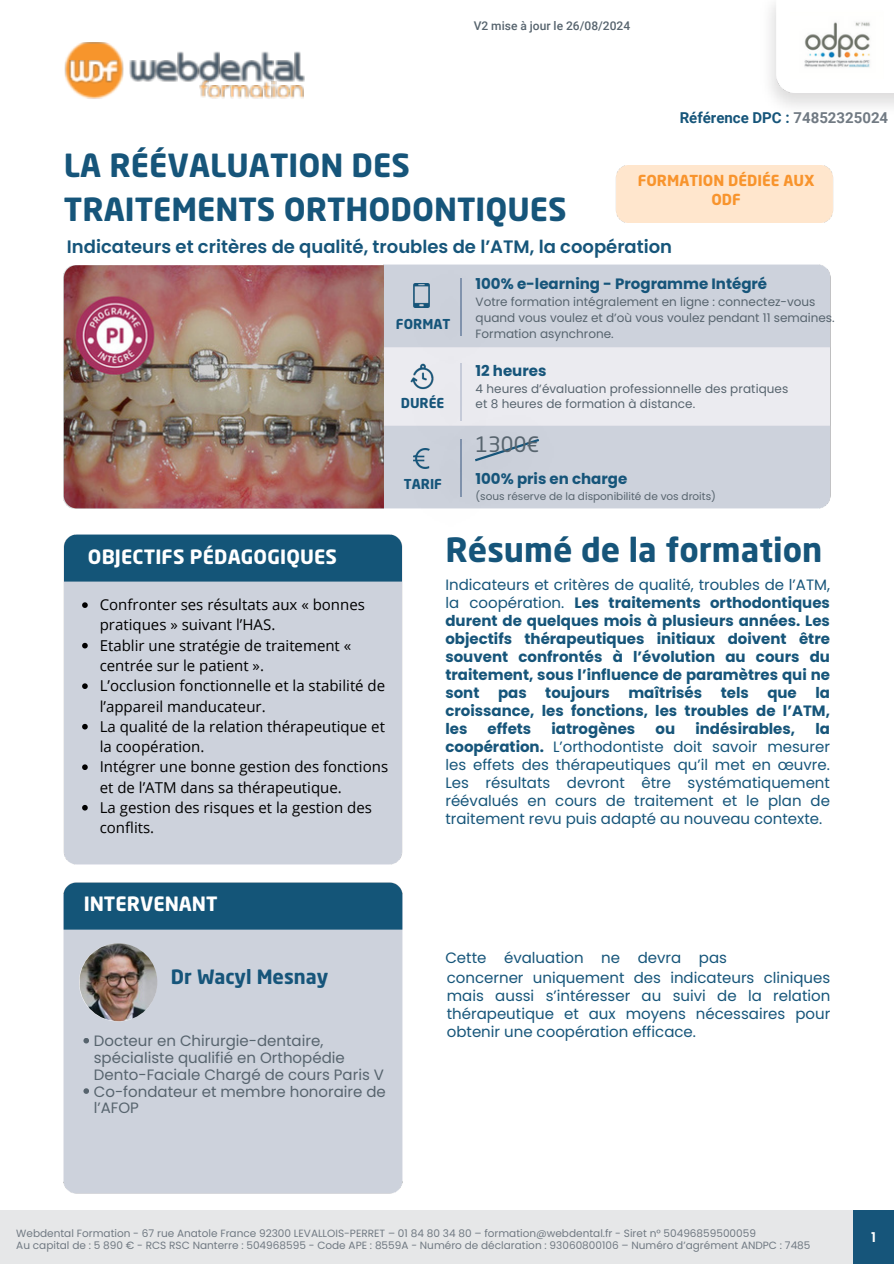
<style>
.page{position:relative;width:894px;height:1264px;background:#fff}
.page>*{position:absolute;margin:0;border:0;box-sizing:border-box;transform-origin:0 0}
.t1{font:700 33px "Neo Sans Std";color:#16557a}
.t2{font:700 31.5px/43.8px "Neo Sans Std";color:#16557a}
.t3{font:21px "Neo Sans Std";color:#57646e}
.t4{font:700 19.5px "Neo Sans Std";letter-spacing:.01em;color:#fff}
.t5{font:700 19.5px "Neo Sans Std";color:#16557a}
.t6{font:600 18px "Poppins";color:#16557a}
.t7{font:700 15px/18px "Poppins";color:#16557a;text-align:justify}
.t8{font:15px/18px "Poppins";color:#16557a;text-align:justify}
.t9{font:15px/20.2px "Open Sans";color:#000}
.t10{font:15px/16.8px "Poppins";color:#57646e}
.t11{font:700 15px "Roboto";color:#16557a}
.t12{font:700 15px/19.2px "Neo Sans Std";color:#f8942d;text-align:center}
.t13{font:700 13.5px "Neo Sans Std";color:#16557a}
.t14{font:600 13.5px "Poppins";color:#fff}
.t15{font:12px/15.8px "Poppins";color:#57646e}
.t16{font:500 12px "Roboto";color:#57646e}
.t17{font:10.5px/12.3px "Poppins";color:#717a83}
.t18{font:10.5px "Poppins";color:#57646e}
.s1{color:#717a83}
.s2{font-weight:400}
.s3{font-weight:700}
</style>
<div class="page">
<img style="left:177px;top:51px;width:42px;height:30px">
<img style="left:261px;top:51px;width:12px;height:30px">
<img style="left:129px;top:60px;width:25px;height:21px">
<img style="left:154px;top:60px;width:23px;height:21px">
<img style="left:219px;top:60px;width:21px;height:21px">
<img style="left:240px;top:60px;width:22px;height:21px">
<img style="left:273px;top:60px;width:21px;height:21px">
<img style="left:294px;top:51px;width:10px;height:30px">
<img style="left:199px;top:80px;width:9px;height:18px">
<svg style="left:207px;top:86px;width:23px;height:13px"></svg>
<img style="left:230px;top:86px;width:19px;height:13px">
<svg style="left:249px;top:86px;width:12px;height:13px"></svg>
<img style="left:261px;top:81px;width:15px;height:18px">
<svg style="left:276px;top:86px;width:13px;height:13px"></svg>
<img style="left:289px;top:86px;width:14px;height:13px">
<img style="left:64px;top:42px;width:59px;height:57px">
<img style="left:69px;top:60px;width:49px;height:24px">
<img style="left:63px;top:534px;width:340px;height:331px">
<div style="left:0;top:1210px;width:893px;height:53px;background:#e6e7e8"></div>
<div style="left:853px;top:1210px;width:40px;height:53px;background:#16557a"></div>
<img style="left:413px;top:270px;width:76px;height:239px">
<hr style="left:460px;top:363px;width:2px;height:58px;background:#c5cad8">
<img style="left:64px;top:265px;width:320px;height:243px">
<img style="left:63px;top:882px;width:340px;height:312px">
<img style="left:413px;top:283px;width:16px;height:25px">
<img style="left:413px;top:448px;width:16px;height:21px">
<img style="left:403px;top:356px;width:37px;height:41px">
<img style="left:80px;top:943px;width:77px;height:78px">
<img style="left:440px;top:415px;width:113px;height:90px">
<svg style="left:475px;top:439px;width:64px;height:22px"></svg>
<img style="left:775px;top:0;width:18px;height:93px">
<img style="left:790px;top:10px;width:82px;height:68px">
<svg style="left:83px;top:1037px;width:6px;height:6px"></svg>
<svg style="left:83px;top:1088px;width:6px;height:5px"></svg>
<svg style="left:82px;top:602px;width:6px;height:6px"></svg>
<svg style="left:82px;top:643px;width:6px;height:5px"></svg>
<svg style="left:82px;top:683px;width:6px;height:6px"></svg>
<svg style="left:82px;top:724px;width:6px;height:5px"></svg>
<svg style="left:82px;top:764px;width:6px;height:6px"></svg>
<svg style="left:82px;top:805px;width:6px;height:5px"></svg>
<p class="t16" style="left:473px;top:19px;width:158px">V2 mise à jour le 26/08/2024</p>
<p class="t2" style="left:64px;top:147px;width:504px">LA RÉÉVALUATION DES<br>TRAITEMENTS ORTHODONTIQUES</p>
<p class="t11" style="left:679px;top:109px;width:210px">Référence DPC : <span class="s1">74852325024</span></p>
<p class="t12" style="left:637px;top:172px;width:178px">FORMATION DÉDIÉE AUX<br>ODF</p>
<h2 class="t6" style="left:67px;top:234px;width:606px">Indicateurs et critères de qualité, troubles de l’ATM, la coopération</h2>
<p class="t13" style="left:396px;top:318px;width:56px">FORMAT</p>
<p class="t13" style="left:400px;top:398px;width:45px">DURÉE</p>
<p class="t13" style="left:404px;top:479px;width:40px">TARIF</p>
<p class="t7" style="left:475px;top:275px;width:293px">100% e-learning - Programme Intégré</p>
<p class="t15" style="left:475px;top:294px;width:360px">Votre formation intégralement en ligne : connectez-vous quand vous voulez et d’où vous voulez pendant 11 semaines.<br>Formation asynchrone.</p>
<p class="t7" style="left:475px;top:362px;width:72px">12 heures</p>
<p class="t15" style="left:475px;top:381px;width:314px;line-height:14.7px">4 heures d’évaluation professionnelle des pratiques et 8 heures de formation à distance.</p>
<p class="t3" style="left:475px;top:435px;width:65px">1300€</p>
<p class="t7" style="left:475px;top:469px;width:153px">100% pris en charge</p>
<p class="t18" style="left:475px;top:489px;width:242px">(sous réserve de la disponibilité de vos droits)</p>
<p class="t4" style="left:88px;top:548px;width:250px">OBJECTIFS PÉDAGOGIQUES</p>
<p class="t9" style="left:100px;top:594px;width:267px">Confronter ses résultats aux « bonnes pratiques » suivant l’HAS.</p>
<p class="t9" style="left:100px;top:634px;width:253px">Etablir une stratégie de traitement « centrée sur le patient ».</p>
<p class="t9" style="left:100px;top:675px;width:287px">L’occlusion fonctionnelle et la stabilité de l’appareil manducateur.</p>
<p class="t9" style="left:100px;top:715px;width:287px">La qualité de la relation thérapeutique et la coopération.</p>
<p class="t9" style="left:100px;top:756px;width:290px">Intégrer une bonne gestion des fonctions et de l’ATM dans sa thérapeutique.</p>
<p class="t9" style="left:100px;top:796px;width:274px">La gestion des risques et la gestion des conflits.</p>
<p class="t1" style="left:445px;top:537px;width:378px">Résumé de la formation</p>
<h4 class="t7" style="left:445px;top:576px;width:386px"><span class="s2">Indicateurs et critères de qualité, troubles de l’ATM, la coopération.</span> Les traitements orthodontiques durent de quelques mois à plusieurs années. Les objectifs thérapeutiques initiaux doivent être souvent confrontés à l’évolution au cours du traitement, sous l’influence de paramètres qui ne sont pas toujours maîtrisés tels que la croissance, les fonctions, les troubles de l’ATM, les</h4>
<h4 class="t7" style="left:487px;top:720px;width:45px">effets</h4>
<h4 class="t7" style="left:551px;top:720px;width:85px">iatrogènes</h4>
<h4 class="t7" style="left:655px;top:720px;width:21px">ou</h4>
<h4 class="t7" style="left:695px;top:720px;width:101px">indésirables,</h4>
<h4 class="t8" style="left:445px;top:720px;width:386px;text-indent:370px"><span class="s3">la coopération.</span> L’orthodontiste doit savoir mesurer les effets des thérapeutiques qu’il met en œuvre.<br>Les résultats devront être systématiquement réévalués en cours de traitement et le plan de traitement revu puis adapté au nouveau contexte.</h4>
<p class="t4" style="left:84px;top:896px;width:135px">INTERVENANT</p>
<h3 class="t5" style="left:171px;top:968px;width:159px">Dr Wacyl Mesnay</h3>
<p class="t10" style="left:94px;top:1032px;width:293px">Docteur en Chirurgie-dentaire, spécialiste qualifié en Orthopédie<br>Dento-Faciale Chargé de cours Paris V<br>Co-fondateur et membre honoraire de l’AFOP</p>
<p class="t8" style="left:445px;top:948px;width:43px">Cette</p>
<p class="t8" style="left:504px;top:948px;width:81px">évaluation</p>
<p class="t8" style="left:601px;top:948px;width:20px">ne</p>
<h2 class="t8" style="left:637px;top:948px;width:45px">devra</h2>
<p class="t8" style="left:698px;top:948px;width:30px">pas</p>
<p class="t8" style="left:446px;top:968px;width:385px">concerner uniquement des indicateurs cliniques mais aussi s’intéresser au suivi de la relation thérapeutique et aux moyens nécessaires pour obtenir une coopération efficace.</p>
<p class="t17" style="left:16px;top:1227px;width:795px">Webdental Formation - 67 rue Anatole France 92300 LEVALLOIS-PERRET – 01 84 80 34 80 – formation@webdental.fr - Siret n° 50496859500059<br>Au capital de : 5 890 € - RCS RSC Nanterre : 504968595 - Code APE : 8559A - Numéro de déclaration : 93060800106 – Numéro d’agrément ANDPC : 7485</p>
<p class="t14" style="left:870px;top:1227px;width:6px">1</p>
</div>
